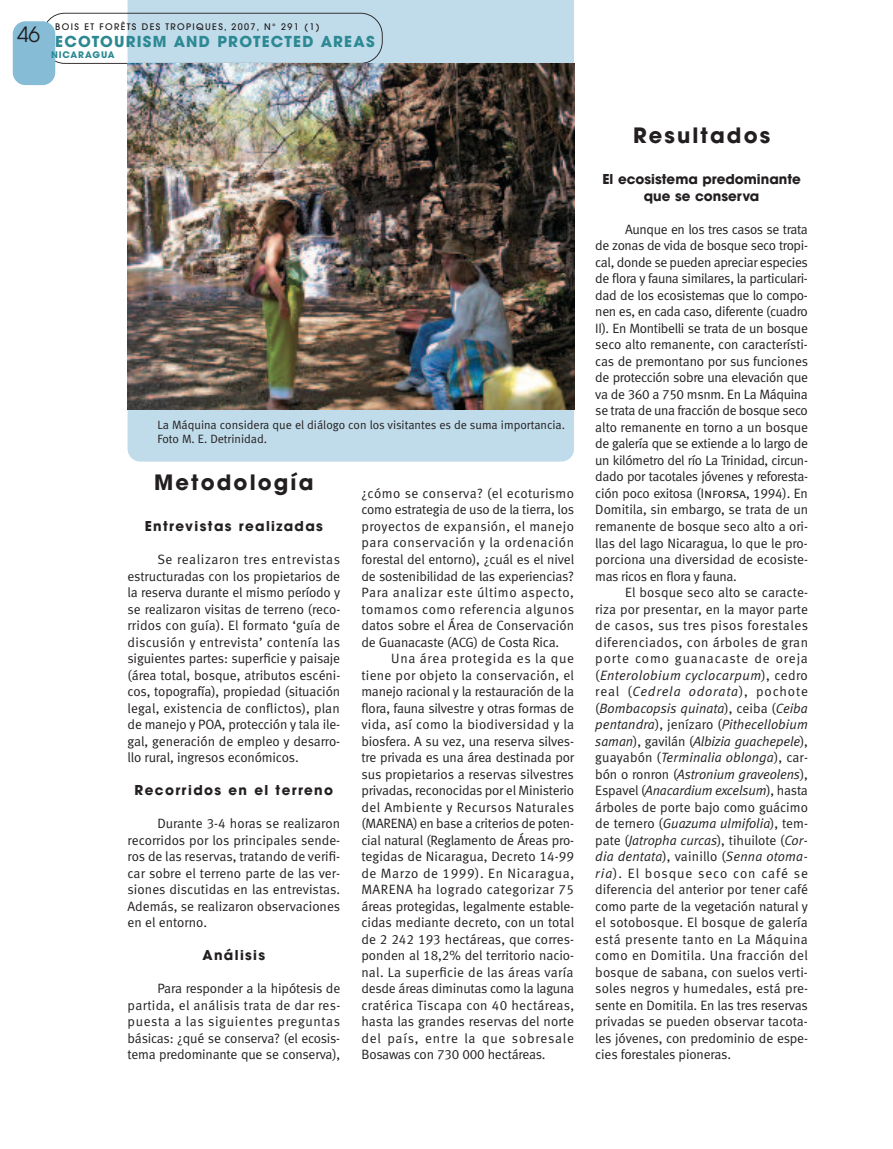
<style>
.page{position:relative;width:893px;height:1149px;background:#fff}
.page>*{position:absolute;margin:0;border:0;box-sizing:border-box;transform-origin:0 0}
.t1{font:700 21px "Avant Garde";letter-spacing:.1em;color:#231f20}
.t2{font:21px "Avant Garde";color:#231f20}
.t3{font:700 15px "Avant Garde";letter-spacing:.08em;color:#2c8993}
.t4{font:13.5px/16.5px "Meta Normal LF";letter-spacing:-.01em;color:#231f20;text-align:justify}
.t5{font:700 13.5px "Avant Garde";letter-spacing:.1em;color:#231f20}
.t6{font:700 13.5px/16.5px "Avant Garde";color:#231f20;text-align:center}
.t7{font:12px/13.5px "Meta Normal LF";color:#231f20}
.t8{font:500 9px "Avant Garde";letter-spacing:.15em;color:#231f20}
.t9{font:700 9px "Avant Garde";letter-spacing:.1em;color:#2c8993}
.s1{font-family:"Meta Normal LF Caps"}
.s2{font-style:italic}
</style>
<div class="page">
<div style="left:128px;top:0;width:446px;height:461px;background:#c0dbe9"></div>
<svg style="left:46px;top:13px;width:337px;height:51px"></svg>
<div style="left:13px;top:21px;width:42px;height:64px;background:#86bcd6;border-radius:13px"></div>
<img style="left:128px;top:64px;width:446px;height:345px">
<h1 class="t2" style="left:17px;top:26px;width:25px">46</h1>
<p class="t8" style="left:55px;top:23px;width:266px">BOIS ET FORÊTS DES TROPIQUES, 2007, N° 291 (1)</p>
<p class="t9" style="left:51px;top:51px;width:65px">NICARAGUA</p>
<p class="t3" style="left:55px;top:36px;width:321px">ECOTOURISM AND PROTECTED AREAS</p>
<p class="t7" style="left:157px;top:419px;width:409px">La Máquina considera que el diálogo con los visitantes es de suma importancia.<br>Foto M. E. Detrinidad.</p>
<h1 class="t1" style="left:154px;top:474px;width:161px">Metodología</h1>
<p class="t5" style="left:145px;top:521px;width:180px">Entrevistas realizadas</p>
<p class="t4" style="left:128px;top:552px;width:214px;text-indent:30px">Se realizaron tres entrevistas estructuradas con los propietarios de la reserva durante el mismo período y se realizaron visitas de terreno (reco&shy;rridos con guía). El formato ‘guía de discusión y entrevista’ contenía las siguientes partes: superficie y paisaje (área total, bosque, atributos escéni&shy;cos, topografía), propiedad (situación legal, existencia de conflictos), plan de manejo y POA, protección y tala ile&shy;gal, generación de empleo y desarro&shy;llo rural, ingresos económicos.</p>
<p class="t5" style="left:135px;top:785px;width:200px">Recorridos en el terreno</p>
<p class="t4" style="left:128px;top:816px;width:214px;text-indent:30px">Durante 3-4 horas se realizaron recorridos por los principales sende&shy;ros de las reservas, tratando de verifi&shy;car sobre el terreno parte de las ver&shy;siones discutidas en las entrevistas.<br>Además, se realizaron observaciones en el entorno.</p>
<p class="t5" style="left:202px;top:950px;width:64px">Análisis</p>
<p class="t4" style="left:128px;top:981px;width:214px;text-indent:30px">Para responder a la hipótesis de partida, el análisis trata de dar res&shy;puesta a las siguientes preguntas básicas: ¿qué se conserva? (el ecosis&shy;tema predominante que se conserva),</p>
<p class="t4" style="left:361px;top:486px;width:214px">¿cómo se conserva? (el ecoturismo como estrategia de uso de la tierra, los proyectos de expansión, el manejo para conservación y la ordenación forestal del entorno), ¿cuál es el nivel de sostenibilidad de las experiencias?<br>Para analizar este último aspecto, tomamos como referencia algunos datos sobre el Área de Conservación de Guanacaste (ACG) de Costa Rica.</p>
<p class="t4" style="left:361px;top:651px;width:214px;text-indent:30px">Una área protegida es la que tiene por objeto la conservación, el manejo racional y la restauración de la flora, fauna silvestre y otras formas de vida, así como la biodiversidad y la biosfera. A su vez, una reserva silves&shy;tre privada es una área destinada por sus propietarios a reservas silvestres privadas, reconocidas por el Ministerio del Ambiente y Recursos Naturales (MARENA) en base a criterios de poten&shy;cial natural (Reglamento de Áreas pro&shy;tegidas de Nicaragua, Decreto 14-99 de Marzo de 1999). En Nicaragua, MARENA ha logrado categorizar 75 áreas protegidas, legalmente estable&shy;cidas mediante decreto, con un total de 2 242 193 hectáreas, que corres&shy;ponden al 18,2% del territorio nacio&shy;nal. La superficie de las áreas varía desde áreas diminutas como la laguna cratérica Tiscapa con 40 hectáreas, hasta las grandes reservas del norte del país, entre la que sobresale Bosawas con 730 000 hectáreas.</p>
<h1 class="t1" style="left:633px;top:128px;width:139px">Resultados</h1>
<p class="t6" style="left:602px;top:173px;width:200px">El ecosistema predominante que se conserva</p>
<p class="t4" style="left:595px;top:222px;width:214px;text-indent:30px">Aunque en los tres casos se trata de zonas de vida de bosque seco tropi&shy;cal, donde se pueden apreciar especies de flora y fauna similares, la particulari&shy;dad de los ecosistemas que lo compo&shy;nen es, en cada caso, diferente (cuadro II). En Montibelli se trata de un bosque seco alto remanente, con característi&shy;cas de premontano por sus funciones de protección sobre una elevación que va de 360 a 750 msnm. En La Máquina se trata de una fracción de bosque seco alto remanente en torno a un bosque de galería que se extiende a lo largo de un kilómetro del río La Trinidad, circun&shy;dado por tacotales jóvenes y reforesta&shy;ción poco exitosa (<span class="s1">Inforsa</span>, 1994). En Domitila, sin embargo, se trata de un remanente de bosque seco alto a ori&shy;llas del lago Nicaragua, lo que le pro&shy;porciona una diversidad de ecosiste&shy;mas ricos en flora y fauna.</p>
<p class="t4" style="left:595px;top:585px;width:214px;text-indent:30px">El bosque seco alto se caracte&shy;riza por presentar, en la mayor parte de casos, sus tres pisos forestales diferenciados, con árboles de gran porte como guanacaste de oreja (<span class="s2">Enterolobium cyclocarpum</span>), cedro real (<span class="s2">Cedrela odorata</span>), pochote (<span class="s2">Bombacopsis quinata</span>), ceiba (<span class="s2">Ceiba pentandra</span>), jenízaro (<span class="s2">Pithecellobium saman</span>), gavilán (<span class="s2">Albizia guachepele</span>), guayabón (<span class="s2">Terminalia oblonga</span>), car&shy;bón o ronron (<span class="s2">Astronium graveolens</span>), Espavel (<span class="s2">Anacardium excelsum</span>), hasta árboles de porte bajo como guácimo de ternero (<span class="s2">Guazuma ulmifolia</span>), tem&shy;pate (<span class="s2">Jatropha curcas</span>), tihuilote (<span class="s2">Cor&shy;dia dentata</span>), vainillo (<span class="s2">Senna otoma&shy;ria</span>). El bosque seco con café se diferencia del anterior por tener café como parte de la vegetación natural y el sotobosque. El bosque de galería está presente tanto en La Máquina como en Domitila. Una fracción del bosque de sabana, con suelos verti&shy;soles negros y humedales, está pre&shy;sente en Domitila. En las tres reservas privadas se pueden observar tacota&shy;les jóvenes, con predominio de espe&shy;cies forestales pioneras.</p>
</div>
